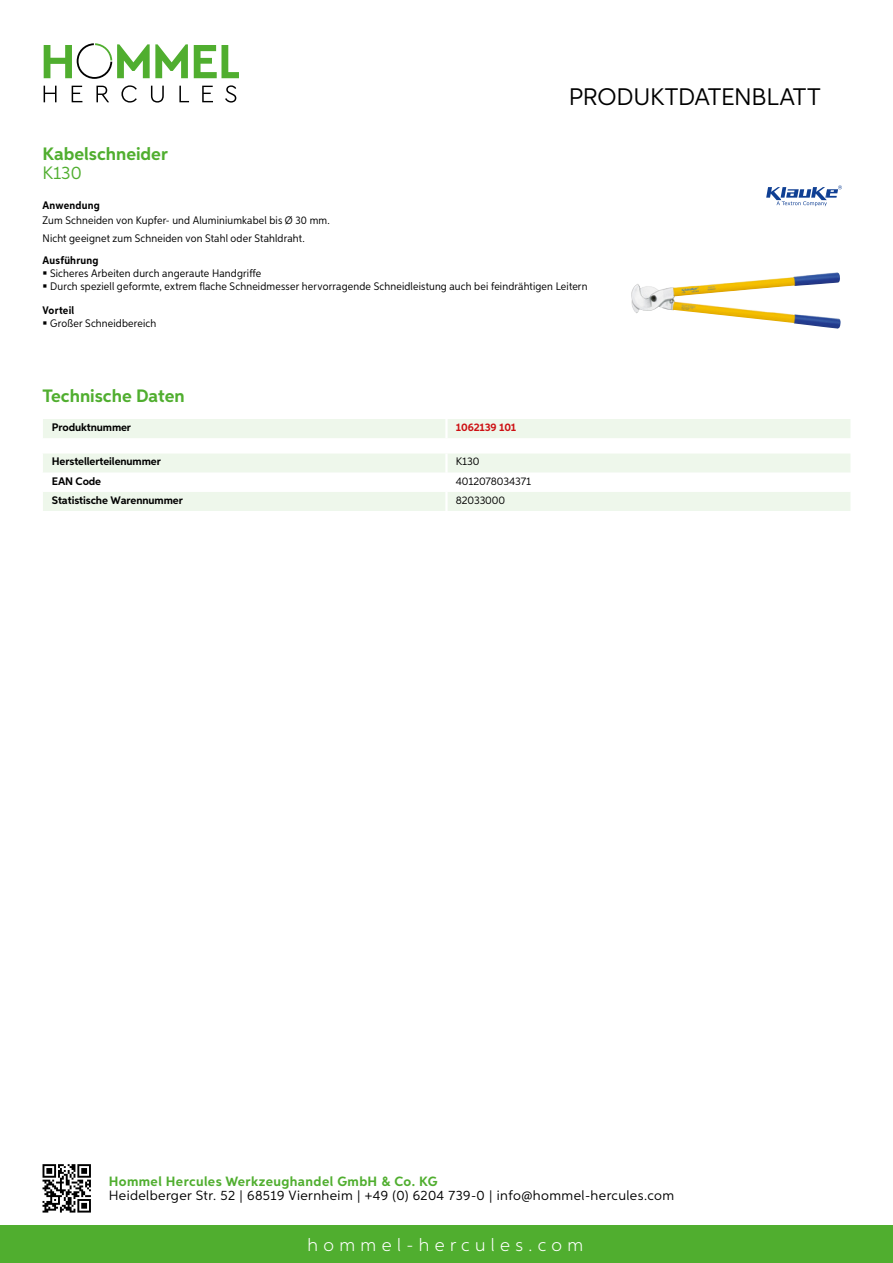
<style>
.page{position:relative;width:893px;height:1263px;background:#fff}
.page>*{position:absolute;margin:0;border:0;box-sizing:border-box;transform-origin:0 0}
.t1{font:24px "Aspira";letter-spacing:-.01em;color:#000}
.t2{font:700 18px "Aspira";color:#50ae2f}
.t3{font:300 18px "Aspira";letter-spacing:.3em;color:#fff}
.t4{font:18px "Aspira";color:#50ae2f}
.t5{font:13.5px "Aspira";letter-spacing:.03em;color:#000}
.t6{font:700 13.5px "Aspira";letter-spacing:.03em;color:#50ae2f}
.t7{font:10.95px/17.5px "Aspira Nar";letter-spacing:.015em;color:#000}
.t8{font:700 10.95px "Aspira";letter-spacing:-.01em;color:#000}
.t9{font:700 10.95px "Aspira Nar";letter-spacing:.02em;color:#000}
.t10{font:10.95px "Aspira";letter-spacing:-.01em;color:#000}
.t11{font:700 10.95px "Aspira";letter-spacing:-.01em;color:#cd1013}
</style>
<div class="page">
<div style="left:0;top:1226px;width:893px;height:37px;background:#50ae2f"></div>
<svg style="left:43px;top:1164px;width:48px;height:48px"></svg>
<svg style="left:194px;top:45px;width:45px;height:33px"></svg>
<svg style="left:44px;top:43px;width:144px;height:36px"></svg>
<svg style="left:44px;top:86px;width:13px;height:16px"></svg>
<svg style="left:72px;top:86px;width:10px;height:16px"></svg>
<svg style="left:96px;top:86px;width:13px;height:16px"></svg>
<svg style="left:121px;top:85px;width:16px;height:18px"></svg>
<svg style="left:151px;top:86px;width:13px;height:17px"></svg>
<svg style="left:179px;top:86px;width:10px;height:16px"></svg>
<svg style="left:202px;top:86px;width:11px;height:16px"></svg>
<svg style="left:225px;top:85px;width:11px;height:18px"></svg>
<div style="left:43px;top:419px;width:807px;height:19px;background:#eef7eb"></div>
<hr style="left:445px;top:419px;width:3px;height:19px;background:#fff">
<svg style="left:43px;top:454px;width:807px;height:57px"></svg>
<hr style="left:445px;top:492px;width:3px;height:19px;background:#fff">
<img style="left:631px;top:272px;width:210px;height:57px">
<svg style="left:766px;top:185px;width:76px;height:21px"></svg>
<h1 class="t1" style="left:569px;top:82px;width:253px">Produktdatenblatt</h1>
<h2 class="t2" style="left:43px;top:142px;width:127px">Kabelschneider</h2>
<h2 class="t4" style="left:43px;top:162px;width:41px">K130</h2>
<p class="t9" style="left:43px;top:199px;width:59px">Anwendung</p>
<p class="t7" style="left:43px;top:212px;width:289px">Zum Schneiden von Kupfer- und Aluminiumkabel bis Ø 30 mm.<br>Nicht geeignet zum Schneiden von Stahl oder Stahldraht.</p>
<p class="t9" style="left:43px;top:254px;width:58px">Ausführung</p>
<p class="t7" style="left:50px;top:267px;width:539px;line-height:12.8px">Sicheres Arbeiten durch angeraute Handgriffe<br>Durch speziell geformte, extrem flache Schneidmesser hervorragende Schneidleistung auch bei feindrähtigen Leitern</p>
<p class="t9" style="left:43px;top:303px;width:33px">Vorteil</p>
<p class="t7" style="left:50px;top:314px;width:108px">Großer Schneidbereich</p>
<h2 class="t2" style="left:43px;top:385px;width:144px">Technische Daten</h2>
<p class="t8" style="left:52px;top:420px;width:81px">Produktnummer</p>
<p class="t11" style="left:456px;top:420px;width:62px">1062139 101</p>
<p class="t8" style="left:52px;top:455px;width:111px">Herstellerteilenummer</p>
<p class="t10" style="left:456px;top:455px;width:25px">K130</p>
<p class="t8" style="left:52px;top:474px;width:51px">EAN Code</p>
<p class="t10" style="left:456px;top:474px;width:77px">4012078034371</p>
<p class="t8" style="left:52px;top:493px;width:132px">Statistische Warennummer</p>
<p class="t10" style="left:456px;top:493px;width:51px">82033000</p>
<p class="t6" style="left:109px;top:1172px;width:330px">Hommel Hercules Werkzeughandel GmbH &amp; Co. KG</p>
<p class="t5" style="left:109px;top:1187px;width:567px">Heidelberger Str. 52 | 68519 Viernheim | +49 (0) 6204 739-0 | info@hommel-hercules.com</p>
<h2 class="t3" style="left:307px;top:1234px;width:277px">hommel-hercules.com</h2>
</div>
